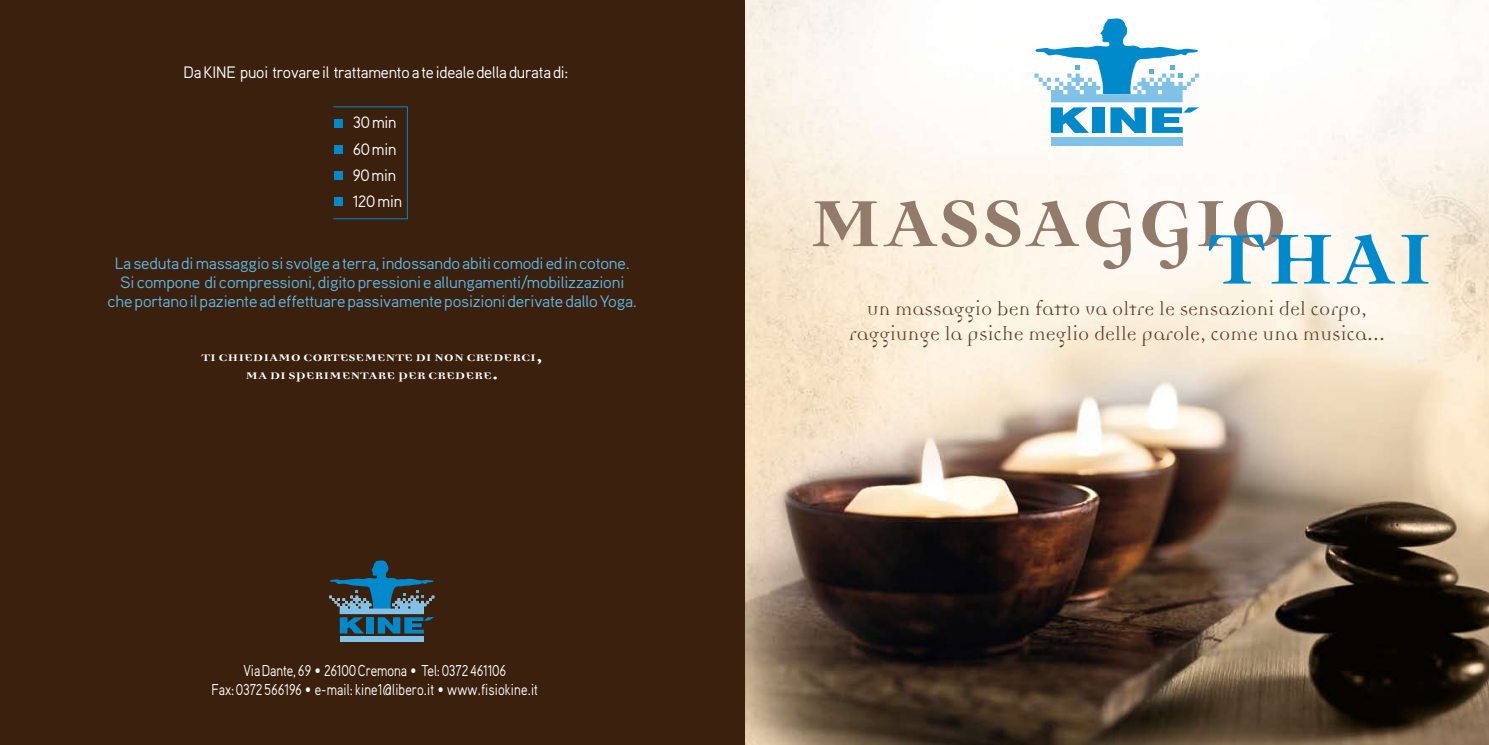
<style>
.page{position:relative;width:1489px;height:745px;background:#fff}
.page>*{position:absolute;margin:0;border:0;box-sizing:border-box;transform-origin:0 0}
.t1{font:21px/24.5px "Democratica";color:#5d402e;text-align:center}
.t2{font:16.45px/19.2px "Aaux";letter-spacing:-.01em;color:#5cb6e2;text-align:center;scale:1.05 1}
.t3{font:16.45px/26.2px "Aaux";letter-spacing:-.01em;color:#fff}
.t4{font:15.75px/19.2px "Aaux";letter-spacing:-.005em;color:#fff;text-align:center;scale:.85 1}
.t5{font:700 15.4px/17.5px "Democratica";letter-spacing:-.01em;color:#fff;text-align:center;scale:1.15 1}
.s1{font-size:22.05px}
</style>
<div class="page">
<img style="left:744px;top:0;width:744px;height:744px">
<svg style="left:812px;top:201px;width:65px;height:45px;background:#cebcab"></svg>
<svg style="left:883px;top:200px;width:93px;height:47px;background:#d8cabb"></svg>
<svg style="left:985px;top:200px;width:94px;height:47px;background:#d9ccc0"></svg>
<svg style="left:1085px;top:200px;width:46px;height:69px"></svg>
<svg style="left:1142px;top:200px;width:45px;height:69px"></svg>
<svg style="left:1198px;top:200px;width:196px;height:84px"></svg>
<svg style="left:1401px;top:235px;width:27px;height:48px"></svg>
<div style="left:1050px;top:137px;width:132px;height:8px;background:#80c2e7"></div>
<svg style="left:1034px;top:18px;width:164px;height:115px"></svg>
<div style="left:0;top:0;width:744px;height:744px;background:#3b200d"></div>
<div style="left:334px;top:171px;width:9px;height:9px;background:#008acb"></div>
<div style="left:334px;top:145px;width:9px;height:9px;background:#008acb"></div>
<div style="left:334px;top:197px;width:9px;height:9px;background:#008acb"></div>
<div style="left:334px;top:119px;width:9px;height:8px;background:#008acb"></div>
<div style="left:340px;top:636px;width:84px;height:5px;background:#80c2e7"></div>
<svg style="left:329px;top:560px;width:105px;height:73px"></svg>
<p class="t3" style="left:183px;top:59px;width:386px">Da KINE puoi trovare il trattamento a te ideale della durata di:</p>
<p class="t3" style="left:353px;top:109px;width:51px">30 min<br>60 min<br>90 min<br>120 min</p>
<p class="t2" style="left:107px;top:253px;width:506px">La seduta di massaggio si svolge a terra, indossando abiti comodi ed in cotone.<br>Si compone di compressioni, digito pressioni e allungamenti/mobilizzazioni che portano il paziente ad effettuare passivamente posizioni derivate dallo Yoga.</p>
<p class="t5" style="left:201px;top:349px;width:298px">TI CHIEDIAMOCORTESEMENTEDINONCREDERCI<span class="s1">,<br></span>MADI SPERIMENTAREPER CREDERE<span class="s1">.</span></p>
<p class="t4" style="left:212px;top:660px;width:385px">Via Dante, 69 • 26100 Cremona • Tel:0372 461106<br>Fax:0372 566196 • e-mail: kine1@libero.it • www.fisiokine.it</p>
<p class="t1" style="left:848px;top:298px;width:537px">Un massaggio ben fatto va oltre le sensazioni del corpo, raggiunge la psiche meglio delle parole, come una musica...</p>
</div>
